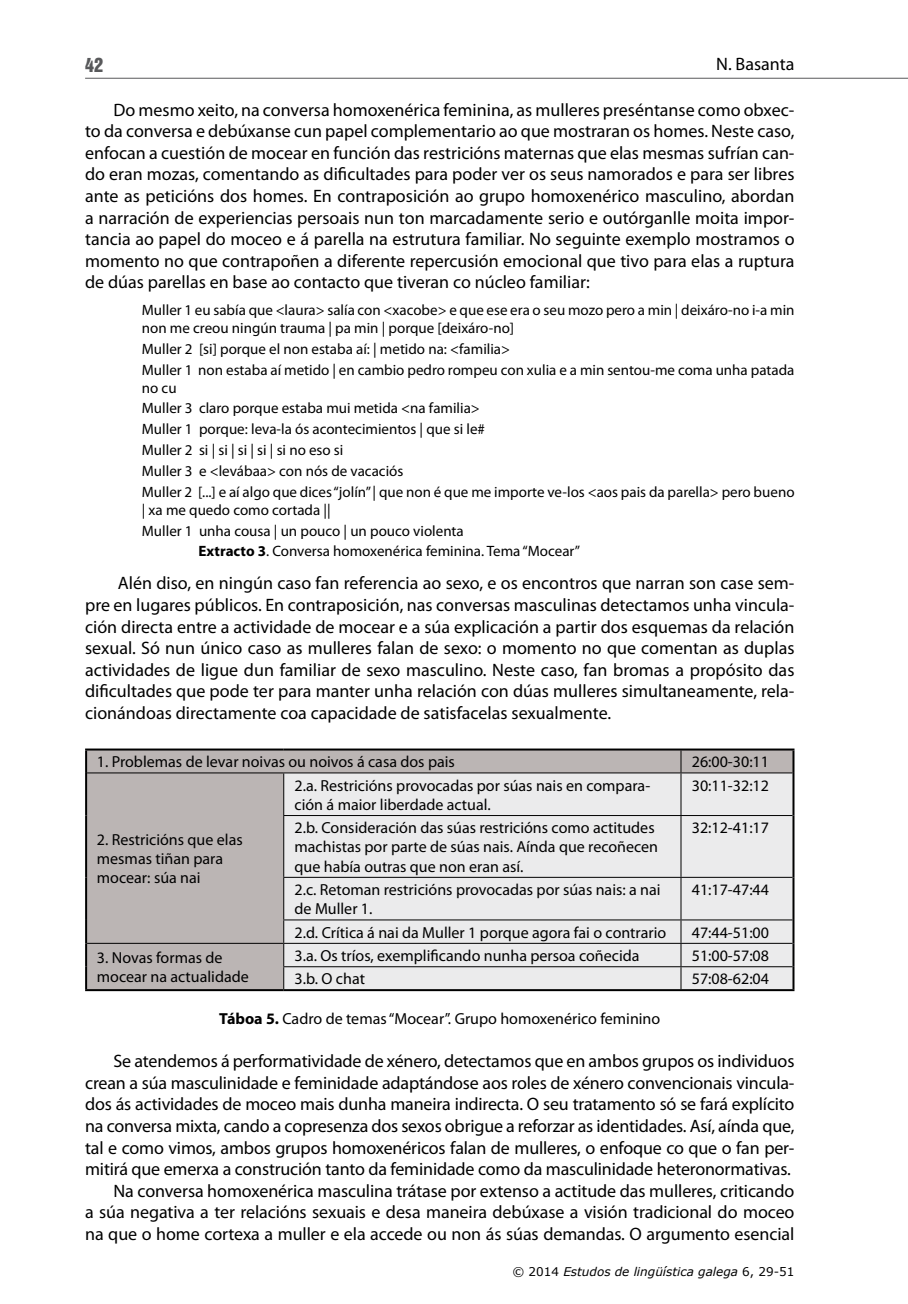
<style>
.page{position:relative;width:908px;height:1304px;background:#fff}
.page>*{position:absolute;margin:0;border:0;box-sizing:border-box;transform-origin:0 0}
.Texto_normal_sangría{font:18px/21.6px "Myriad Pro";letter-spacing:-.005em;color:#000;text-align:justify}
.t1{font:18px "Helvetica Inserat";color:#58595b}
.Cadro_texto_esquerda{font:16px/19.2px "Myriad Pro";color:#000}
.Texto_cita_1{font:15px/18px "Myriad Pro";color:#000}
.Texto_cita_1_primeir{font:15px/18px "Myriad Pro";color:#000}
.Texto_cita_1_último{font:15px "Myriad Pro";color:#000}
.t2{font:italic 12px "Verdana";color:#000}
.s1{font-weight:700}
.s2{font-style:normal}
</style>
<div class="page">
<hr style="left:85px;top:78px;width:822px;height:1px;background:#58595b">
<div style="left:87px;top:751px;width:705px;height:238px;background:#bbb5b4"></div>
<div style="left:284px;top:773px;width:508px;height:216px;background:#ebebec"></div>
<hr style="left:85px;top:749px;width:198px;height:2px;background:#000">
<hr style="left:85px;top:751px;width:2px;height:22px;background:#000">
<hr style="left:283px;top:749px;width:397px;height:2px;background:#000">
<hr style="left:680px;top:749px;width:114px;height:2px;background:#000">
<hr style="left:792px;top:751px;width:2px;height:22px;background:#000">
<hr style="left:85px;top:773px;width:2px;height:43px;background:#000">
<hr style="left:85px;top:816px;width:2px;height:61px;background:#000">
<hr style="left:85px;top:877px;width:2px;height:43px;background:#000">
<hr style="left:85px;top:920px;width:2px;height:23px;background:#000">
<hr style="left:792px;top:773px;width:2px;height:43px;background:#000">
<hr style="left:792px;top:816px;width:2px;height:61px;background:#000">
<hr style="left:792px;top:877px;width:2px;height:43px;background:#000">
<hr style="left:792px;top:920px;width:2px;height:23px;background:#000">
<hr style="left:85px;top:943px;width:2px;height:24px;background:#000">
<hr style="left:85px;top:967px;width:2px;height:22px;background:#000">
<hr style="left:85px;top:989px;width:198px;height:2px;background:#000">
<hr style="left:792px;top:943px;width:2px;height:24px;background:#000">
<hr style="left:792px;top:967px;width:2px;height:22px;background:#000">
<hr style="left:283px;top:989px;width:397px;height:2px;background:#000">
<hr style="left:680px;top:989px;width:114px;height:2px;background:#000">
<svg style="left:680px;top:751px;width:1px;height:21px"></svg>
<hr style="left:87px;top:772px;width:196px;height:1px;background:#000">
<hr style="left:283px;top:772px;width:397px;height:1px;background:#000">
<hr style="left:283px;top:773px;width:1px;height:42px;background:#000">
<hr style="left:680px;top:772px;width:112px;height:1px;background:#000">
<hr style="left:680px;top:773px;width:1px;height:42px;background:#000">
<hr style="left:283px;top:815px;width:397px;height:1px;background:#000">
<hr style="left:283px;top:816px;width:1px;height:61px;background:#000">
<hr style="left:680px;top:815px;width:112px;height:1px;background:#000">
<hr style="left:680px;top:816px;width:1px;height:61px;background:#000">
<hr style="left:283px;top:877px;width:397px;height:1px;background:#000">
<hr style="left:283px;top:878px;width:1px;height:41px;background:#000">
<hr style="left:680px;top:877px;width:112px;height:1px;background:#000">
<hr style="left:680px;top:878px;width:1px;height:41px;background:#000">
<hr style="left:283px;top:919px;width:397px;height:1px;background:#000">
<hr style="left:680px;top:919px;width:112px;height:1px;background:#000">
<hr style="left:87px;top:943px;width:196px;height:1px;background:#000">
<hr style="left:283px;top:943px;width:397px;height:1px;background:#000">
<hr style="left:680px;top:943px;width:112px;height:1px;background:#000">
<hr style="left:283px;top:966px;width:397px;height:1px;background:#000">
<svg style="left:283px;top:920px;width:1px;height:69px"></svg>
<hr style="left:680px;top:966px;width:112px;height:1px;background:#000">
<svg style="left:680px;top:920px;width:1px;height:69px"></svg>
<p class="t1" style="left:85px;top:54px;width:19px">42</p>
<p class="Texto_normal_sangría" style="left:716px;top:53px;width:80px">N. Basanta</p>
<p class="Texto_normal_sangría" style="left:85px;top:98px;width:710px;text-indent:28px">Do mesmo xeito, na conversa homoxenérica feminina, as mulleres preséntanse como obxec&shy;to da conversa e debúxanse cun papel complementario ao que mostraran os homes. Neste caso, enfocan a cuestión de mocear en función das restricións maternas que elas mesmas sufrían can&shy;do eran mozas, comentando as dificultades para poder ver os seus namorados e para ser libres ante as peticións dos homes. En contraposición ao grupo homoxenérico masculino, abordan a narración de experiencias persoais nun ton marcadamente serio e outórganlle moita impor&shy;tancia ao papel do moceo e á parella na estrutura familiar. No seguinte exemplo mostramos o momento no que contrapoñen a diferente repercusión emocional que tivo para elas a ruptura de dúas parellas en base ao contacto que tiveran co núcleo familiar:</p>
<p class="Texto_cita_1_primeir" style="left:142px;top:301px;width:654px">Muller 1 eu sabía que &lt;laura&gt; salía con &lt;xacobe&gt; e que ese era o seu mozo pero a min | deixáro-no i-a min non me creou ningún trauma | pa min | porque [deixáro-no]</p>
<p class="Texto_cita_1" style="left:142px;top:339px;width:369px">Muller 2 [si] porque el non estaba aí: | metido na: &lt;familia&gt;</p>
<p class="Texto_cita_1" style="left:142px;top:360px;width:653px">Muller 1 non estaba aí metido | en cambio pedro rompeu con xulia e a min sentou-me coma unha patada no cu</p>
<p class="Texto_cita_1" style="left:142px;top:399px;width:339px">Muller 3 claro porque estaba mui metida &lt;na familia&gt;</p>
<p class="Texto_cita_1" style="left:142px;top:420px;width:344px">Muller 1 porque: leva-la ós acontecimientos | que si le#</p>
<p class="Texto_cita_1" style="left:142px;top:441px;width:203px">Muller 2 si | si | si | si | si no eso si</p>
<p class="Texto_cita_1" style="left:142px;top:462px;width:263px">Muller 3 e &lt;levábaa&gt; con nós de vacaciós</p>
<p class="Texto_cita_1" style="left:142px;top:482px;width:654px">Muller 2 [...] e aí algo que dices “jolín” | que non é que me importe ve-los &lt;aos pais da parella&gt; pero bueno | xa me quedo como cortada ||</p>
<p class="Texto_cita_1" style="left:142px;top:521px;width:323px">Muller 1 unha cousa | un pouco | un pouco violenta</p>
<p class="Texto_cita_1_último" style="left:198px;top:542px;width:383px"><span class="s1">Extracto 3</span>. Conversa homoxenérica feminina. Tema “Mocear”</p>
<p class="Texto_normal_sangría" style="left:85px;top:572px;width:710px;text-indent:33px">Alén diso, en ningún caso fan referencia ao sexo, e os encontros que narran son case sem&shy;pre en lugares públicos. En contraposición, nas conversas masculinas detectamos unha vincula&shy;ción directa entre a actividade de mocear e a súa explicación a partir dos esquemas da relación sexual. Só nun único caso as mulleres falan de sexo: o momento no que comentan as duplas actividades de ligue dun familiar de sexo masculino. Neste caso, fan bromas a propósito das dificultades que pode ter para manter unha relación con dúas mulleres simultaneamente, rela&shy;cionándoas directamente coa capacidade de satisfacelas sexualmente.</p>
<p class="Cadro_texto_esquerda" style="left:97px;top:752px;width:359px">1. Problemas de levar noivas ou noivos á casa dos pais</p>
<p class="Cadro_texto_esquerda" style="left:691px;top:752px;width:79px">26:00-30:11</p>
<p class="Cadro_texto_esquerda" style="left:97px;top:830px;width:147px">2. Restricións que elas mesmas tiñan para mocear: súa nai</p>
<p class="Cadro_texto_esquerda" style="left:294px;top:775px;width:357px">2.a. Restricións provocadas por súas nais en compara&shy;ción á maior liberdade actual.</p>
<p class="Cadro_texto_esquerda" style="left:691px;top:775px;width:79px">30:11-32:12</p>
<p class="Cadro_texto_esquerda" style="left:294px;top:818px;width:365px">2.b. Consideración das súas restricións como actitudes machistas por parte de súas nais. Aínda que recoñecen que había outras que non eran así.</p>
<p class="Cadro_texto_esquerda" style="left:691px;top:818px;width:79px">32:12-41:17</p>
<p class="Cadro_texto_esquerda" style="left:294px;top:880px;width:367px">2.c. Retoman restricións provocadas por súas nais: a nai de Muller 1.</p>
<p class="Cadro_texto_esquerda" style="left:691px;top:880px;width:79px">41:17-47:44</p>
<p class="Cadro_texto_esquerda" style="left:294px;top:922px;width:373px">2.d. Crítica á nai da Muller 1 porque agora fai o contrario</p>
<p class="Cadro_texto_esquerda" style="left:691px;top:922px;width:79px">47:44-51:00</p>
<p class="Cadro_texto_esquerda" style="left:97px;top:948px;width:153px">3. Novas formas de mocear na actualidade</p>
<p class="Cadro_texto_esquerda" style="left:294px;top:946px;width:346px">3.a. Os tríos, exemplificando nunha persoa coñecida</p>
<p class="Cadro_texto_esquerda" style="left:691px;top:946px;width:79px">51:00-57:08</p>
<p class="Cadro_texto_esquerda" style="left:294px;top:969px;width:72px">3.b. O chat</p>
<p class="Cadro_texto_esquerda" style="left:691px;top:969px;width:79px">57:08-62:04</p>
<p class="Cadro_texto_esquerda" style="left:219px;top:1009px;width:442px"><span class="s1">Táboa 5.</span> Cadro de temas “Mocear”. Grupo homoxenérico feminino</p>
<p class="Texto_normal_sangría" style="left:85px;top:1050px;width:710px;text-indent:28px">Se atendemos á performatividade de xénero, detectamos que en ambos grupos os individuos crean a súa masculinidade e feminidade adaptándose aos roles de xénero convencionais vincula&shy;dos ás actividades de moceo mais dunha maneira indirecta. O seu tratamento só se fará explícito na conversa mixta, cando a copresenza dos sexos obrigue a reforzar as identidades. Así, aínda que, tal e como vimos, ambos grupos homoxenéricos falan de mulleres, o enfoque co que o fan per&shy;mitirá que emerxa a construción tanto da feminidade como da masculinidade heteronormativas.</p>
<p class="Texto_normal_sangría" style="left:85px;top:1180px;width:710px;text-indent:28px">Na conversa homoxenérica masculina trátase por extenso a actitude das mulleres, criticando a súa negativa a ter relacións sexuais e desa maneira debúxase a visión tradicional do moceo na que o home cortexa a muller e ela accede ou non ás súas demandas. O argumento esencial</p>
<p class="t2" style="left:512px;top:1264px;width:283px"><span class="s2">© 2014</span> Estudos de lingüística galega <span class="s2">6, 29-51</span></p>
</div>
